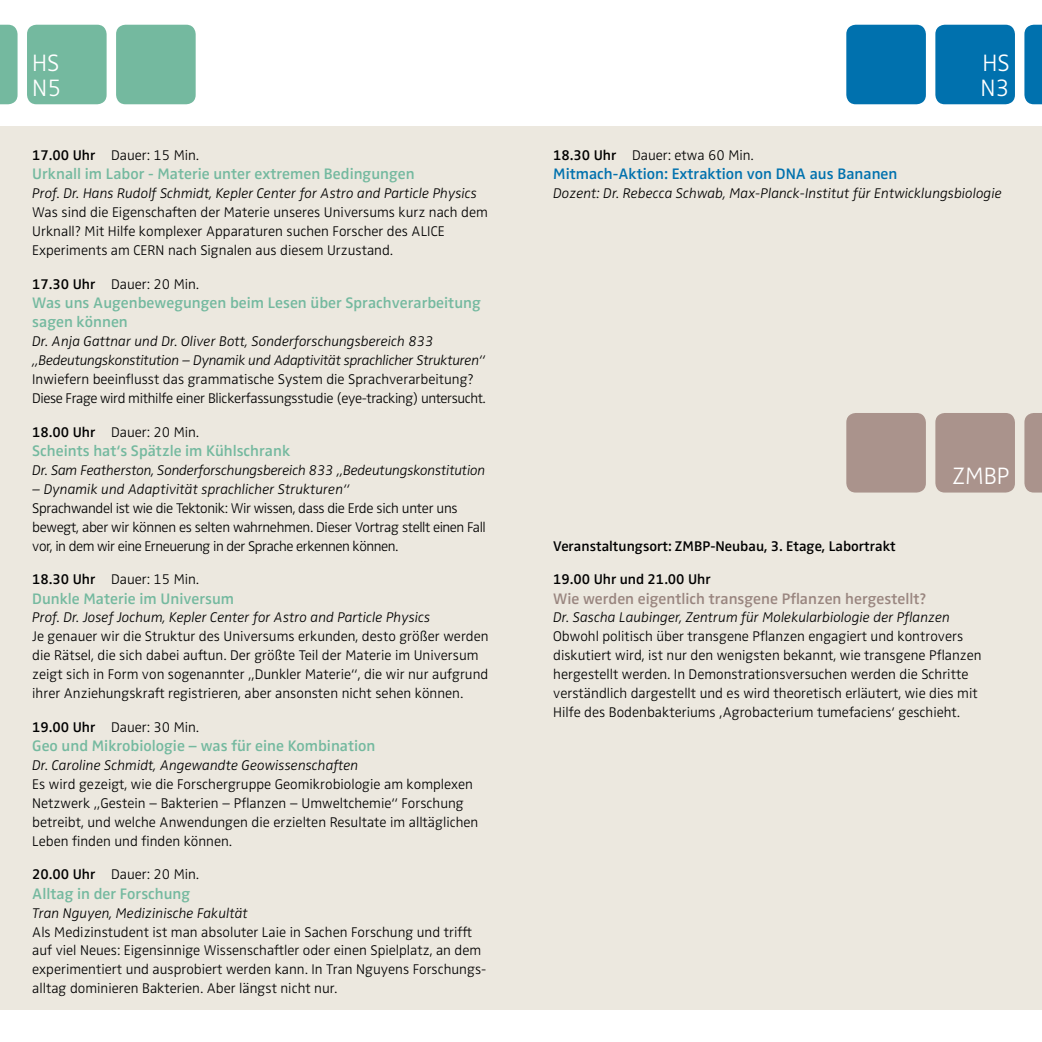
<style>
.page{position:relative;width:1042px;height:1042px;background:#fff}
.page>*{position:absolute;margin:0;border:0;box-sizing:border-box;transform-origin:0 0}
.t1{font:300 24.5px/24.5px "Zwo OT";color:#fff}
.t2{font:600 15.75px/19.2px "Zwo OT";color:#74b99f}
.t3{font:600 15.75px "Zwo OT";color:#99857f}
.t4{font:600 15.75px "Zwo OT";color:#0071ae}
.t5{font:300 14.53px/18.9px "Zwo OT";color:#000}
.t6{font:italic 300 14.53px "Zwo OT";color:#000}
.t7{font:300 14.53px/18.9px "Zwo OT";letter-spacing:-.025em;color:#000}
.t8{font:300 14.53px/18.9px "Zwo OT";letter-spacing:-.02em;color:#000}
.t9{font:italic 300 14.53px/18.9px "Zwo OT";letter-spacing:-.02em;color:#000}
.t10{font:600 14.53px "Zwo OT";color:#000}
.s1{font-weight:600}
</style>
<div class="page">
<div style="left:0;top:126px;width:1042px;height:883px;background:#ece8df"></div>
<div style="left:27px;top:25px;width:80px;height:79px;background:#74b99f;border-radius:9px"></div>
<svg style="left:0;top:25px;width:18px;height:79px"></svg>
<div style="left:116px;top:25px;width:80px;height:79px;background:#74b99f;border-radius:9px"></div>
<div style="left:935px;top:25px;width:80px;height:79px;background:#0071ae;border-radius:9px"></div>
<div style="left:935px;top:413px;width:80px;height:79px;background:#aa938c;border-radius:9px"></div>
<div style="left:846px;top:25px;width:80px;height:79px;background:#0071ae;border-radius:9px"></div>
<div style="left:846px;top:413px;width:80px;height:79px;background:#aa938c;border-radius:9px"></div>
<svg style="left:1024px;top:25px;width:18px;height:79px"></svg>
<svg style="left:1024px;top:413px;width:18px;height:79px"></svg>
<h1 class="t1" style="left:32px;top:51px;width:31px">HS<br>N5</h1>
<h1 class="t1" style="left:980px;top:51px;width:31px">HS<br>N3</h1>
<p class="t5" style="left:32px;top:146px;width:168px"><span class="s1">17.00 Uhr</span> Dauer: 15 Min.</p>
<p class="t2" style="left:32px;top:165px;width:384px">Urknall im Labor - Materie unter extremen Bedingungen</p>
<p class="t6" style="left:32px;top:185px;width:446px">Prof. Dr. Hans Rudolf Schmidt, Kepler Center for Astro and Particle Physics</p>
<p class="t5" style="left:32px;top:203px;width:457px">Was sind die Eigenschaften der Materie unseres Universums kurz nach dem<br>Urknall? Mit Hilfe komplexer Apparaturen suchen Forscher des ALICE<br>Experiments am CERN nach Signalen aus diesem Urzustand.</p>
<p class="t5" style="left:32px;top:275px;width:168px"><span class="s1">17.30 Uhr</span> Dauer: 20 Min.</p>
<p class="t2" style="left:32px;top:293px;width:450px">Was uns Augenbewegungen beim Lesen über Sprachverarbeitung sagen können</p>
<p class="t9" style="left:32px;top:332px;width:455px">Dr. Anja Gattnar und Dr. Oliver Bott, Sonderforschungsbereich 833 „Bedeutungskonstitution – Dynamik und Adaptivität sprachlicher Strukturen“</p>
<p class="t8" style="left:32px;top:370px;width:455px">Inwiefern beeinflusst das grammatische System die Sprachverarbeitung?<br>Diese Frage wird mithilfe einer Blickerfassungsstudie (eye-tracking) untersucht.</p>
<p class="t5" style="left:32px;top:423px;width:168px"><span class="s1">18.00 Uhr</span> Dauer: 20 Min.</p>
<p class="t2" style="left:32px;top:441px;width:259px">Scheints hat‘s Spätzle im Kühlschrank</p>
<p class="t6" style="left:32px;top:462px;width:455px">Dr. Sam Featherston, Sonderforschungsbereich 833 „Bedeutungskonstitution</p>
<p class="t6" style="left:32px;top:481px;width:319px">– Dynamik und Adaptivität sprachlicher Strukturen“</p>
<p class="t7" style="left:32px;top:499px;width:455px">Sprachwandel ist wie die Tektonik: Wir wissen, dass die Erde sich unter uns bewegt, aber wir können es selten wahrnehmen. Dieser Vortrag stellt einen Fall vor, in dem wir eine Erneuerung in der Sprache erkennen können.</p>
<p class="t5" style="left:32px;top:570px;width:168px"><span class="s1">18.30 Uhr</span> Dauer: 15 Min.</p>
<p class="t2" style="left:32px;top:589px;width:203px">Dunkle Materie im Universum</p>
<p class="t6" style="left:32px;top:609px;width:400px">Prof. Dr. Josef Jochum, Kepler Center for Astro and Particle Physics</p>
<p class="t5" style="left:32px;top:627px;width:458px">Je genauer wir die Struktur des Universums erkunden, desto größer werden die Rätsel, die sich dabei auftun. Der größte Teil der Materie im Universum zeigt sich in Form von sogenannter „Dunkler Materie“, die wir nur aufgrund ihrer Anziehungskraft registrieren, aber ansonsten nicht sehen können.</p>
<p class="t5" style="left:32px;top:718px;width:168px"><span class="s1">19.00 Uhr</span> Dauer: 30 Min.</p>
<p class="t2" style="left:32px;top:736px;width:345px">Geo und Mikrobiologie – was für eine Kombination</p>
<p class="t6" style="left:32px;top:757px;width:327px">Dr. Caroline Schmidt, Angewandte Geowissenschaften</p>
<p class="t5" style="left:32px;top:775px;width:448px">Es wird gezeigt, wie die Forschergruppe Geomikrobiologie am komplexen Netzwerk „Gestein – Bakterien – Pflanzen – Umweltchemie“ Forschung betreibt, und welche Anwendungen die erzielten Resultate im alltäglichen Leben finden und finden können.</p>
<p class="t5" style="left:32px;top:865px;width:168px"><span class="s1">20.00 Uhr</span> Dauer: 20 Min.</p>
<p class="t2" style="left:32px;top:884px;width:159px">Alltag in der Forschung</p>
<p class="t6" style="left:32px;top:904px;width:217px">Tran Nguyen, Medizinische Fakultät</p>
<p class="t5" style="left:32px;top:922px;width:455px">Als Medizinstudent ist man absoluter Laie in Sachen Forschung und trifft auf viel Neues: Eigensinnige Wissenschaftler oder einen Spielplatz, an dem experimentiert und ausprobiert werden kann. In Tran Nguyens Forschungs&shy;alltag dominieren Bakterien. Aber längst nicht nur.</p>
<p class="t5" style="left:553px;top:146px;width:202px"><span class="s1">18.30 Uhr</span> Dauer: etwa 60 Min.</p>
<p class="t4" style="left:553px;top:165px;width:346px">Mitmach-Aktion: Extraktion von DNA aus Bananen</p>
<p class="t6" style="left:553px;top:185px;width:450px">Dozent: Dr. Rebecca Schwab, Max-Planck-Institut für Entwicklungsbiologie</p>
<h1 class="t1" style="left:952px;top:464px;width:59px">ZMBP</h1>
<p class="t10" style="left:553px;top:537px;width:344px">Veranstaltungsort: ZMBP-Neubau, 3. Etage, Labortrakt</p>
<p class="t10" style="left:553px;top:571px;width:159px">19.00 Uhr und 21.00 Uhr</p>
<p class="t3" style="left:553px;top:589px;width:375px">Wie werden eigentlich transgene Pflanzen hergestellt?</p>
<p class="t6" style="left:553px;top:609px;width:398px">Dr. Sascha Laubinger, Zentrum für Molekularbiologie der Pflanzen</p>
<p class="t5" style="left:553px;top:627px;width:430px">Obwohl politisch über transgene Pflanzen engagiert und kontrovers diskutiert wird, ist nur den wenigsten bekannt, wie transgene Pflanzen hergestellt werden. In Demonstrationsversuchen werden die Schritte verständlich dargestellt und es wird theoretisch erläutert, wie dies mit Hilfe des Bodenbakteriums ‚Agrobacterium tumefaciens‘ geschieht.</p>
</div>
